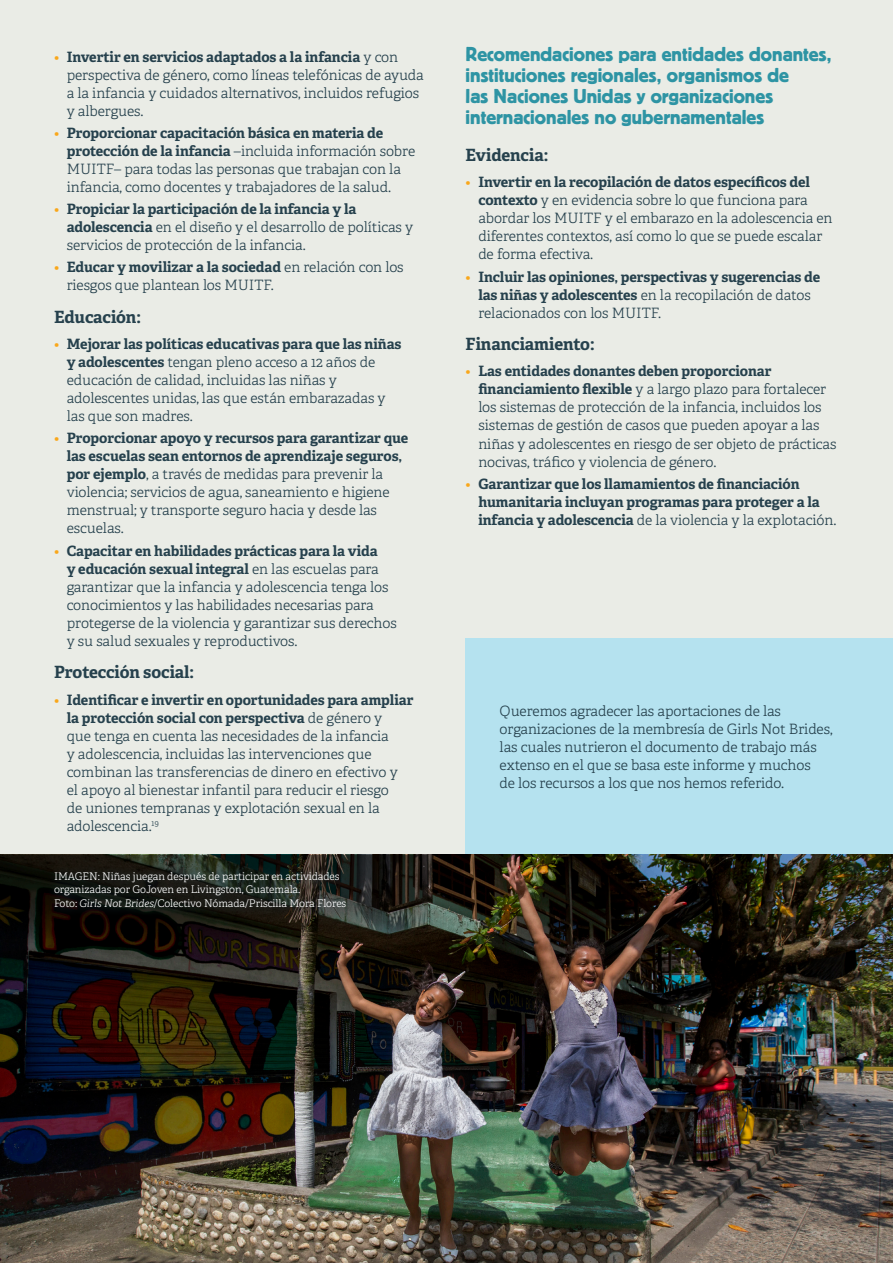
<style>
.page{position:relative;width:893px;height:1263px;background:#eaece6}
.page>*{position:absolute;margin:0;border:0;box-sizing:border-box;transform-origin:0 0}
.Sub_Head-Level_2{font:21px/21px "Platz";color:#2e94a4}
.Sub-Head_Level_3{font:700 16.8px "Adelle";letter-spacing:-.005em;color:#26414d}
.Bulleted{font:300 14.25px/18px "Adelle";letter-spacing:-.005em;color:#26414d}
.Bulleted-2{font:700 14.25px/18px "Adelle";letter-spacing:-.005em;color:#26414d}
.Photo_credit{font:300 10.5px/13.5px "Adelle";letter-spacing:-.005em;color:#fff}
.s1{color:#f9a71b}
.s2{font-weight:700}
.s3{font-style:italic}
.s4{font-weight:300;color:#f9a71b}
.s5{font-weight:300}
</style>
<div class="page">
<div style="left:466px;top:638px;width:427px;height:217px;background:#b5e2ef"></div>
<img style="left:0;top:855px;width:893px;height:408px">
<svg style="left:0;top:855px;width:427px;height:84px"></svg>
<svg style="left:47px;top:864px;width:308px;height:53px"></svg>
<p class="Bulleted" style="left:67px;top:48px;width:359px;text-indent:-13px"><span class="s1">•</span> <span class="s2">Invertir en servicios adaptados a la infancia</span> y con perspectiva de género, como líneas telefónicas de ayuda a la infancia y cuidados alternativos, incluidos refugios y albergues.</p>
<p class="Bulleted" style="left:67px;top:124px;width:350px;text-indent:-13px"><span class="s1">•</span> <span class="s2">Proporcionar capacitación básica en materia de protección de la infancia</span> –incluida información sobre MUITF– para todas las personas que trabajan con la infancia, como docentes y trabajadores de la salud.</p>
<p class="Bulleted" style="left:67px;top:200px;width:348px;text-indent:-13px"><span class="s1">•</span> <span class="s2">Propiciar la participación de la infancia y la adolescencia</span> en el diseño y el desarrollo de políticas y servicios de protección de la infancia.</p>
<p class="Bulleted" style="left:67px;top:259px;width:338px;text-indent:-13px"><span class="s1">•</span> <span class="s2">Educar y movilizar a la sociedad</span> en relación con los riesgos que plantean los MUITF.</p>
<p class="Sub-Head_Level_3" style="left:54px;top:306px;width:88px">Educación:</p>
<p class="Bulleted" style="left:67px;top:335px;width:336px;text-indent:-13px"><span class="s1">•</span> <span class="s2">Mejorar las políticas educativas para que las niñas y adolescentes</span> tengan pleno acceso a 12 años de educación de calidad, incluidas las niñas y adolescentes unidas, las que están embarazadas y las que son madres.</p>
<p class="Bulleted" style="left:67px;top:430px;width:343px;text-indent:-13px"><span class="s1">•</span> <span class="s2">Proporcionar apoyo y recursos para garantizar que las escuelas sean entornos de aprendizaje seguros, por ejemplo</span>, a través de medidas para prevenir la violencia; servicios de agua, saneamiento e higiene menstrual; y transporte seguro hacia y desde las escuelas.</p>
<p class="Bulleted" style="left:67px;top:542px;width:332px;text-indent:-13px"><span class="s1">•</span> <span class="s2">Capacitar en habilidades prácticas para la vida<br>y educación sexual integral</span> en las escuelas para garantizar que la infancia y adolescencia tenga los conocimientos y las habilidades necesarias para protegerse de la violencia y garantizar sus derechos y su salud sexuales y reproductivos.</p>
<p class="Sub-Head_Level_3" style="left:54px;top:661px;width:142px">Protección social:</p>
<p class="Bulleted" style="left:67px;top:691px;width:348px;text-indent:-13px"><span class="s1">•</span> <span class="s2">Identificar e invertir en oportunidades para ampliar la protección social con perspectiva</span> de género y<br>que tenga en cuenta las necesidades de la infancia<br>y adolescencia, incluidas las intervenciones que combinan las transferencias de dinero en efectivo y<br>el apoyo al bienestar infantil para reducir el riesgo<br>de uniones tempranas y explotación sexual en la adolescencia.<sup>19</sup></p>
<p class="Photo_credit" style="left:54px;top:869px;width:294px">IMAGEN: Niñas juegan después de participar en actividades organizadas por GoJoven en Livingston, Guatemala.<br>Foto: <span class="s3">Girls Not Brides</span>/Colectivo Nómada/Priscilla Mora Flores</p>
<p class="Sub_Head-Level_2" style="left:466px;top:44px;width:367px">Recomendaciones para entidades donantes, instituciones regionales, organismos de<br>las Naciones Unidas y organizaciones internacionales no gubernamentales</p>
<p class="Sub-Head_Level_3" style="left:466px;top:144px;width:84px">Evidencia:</p>
<p class="Bulleted" style="left:478px;top:174px;width:356px;text-indent:-13px"><span class="s1">•</span> <span class="s2">Invertir en la recopilación de datos específicos del contexto</span> y en evidencia sobre lo que funciona para abordar los MUITF y el embarazo en la adolescencia en diferentes contextos, así como lo que se puede escalar de forma efectiva.</p>
<p class="Bulleted-2" style="left:478px;top:268px;width:343px;text-indent:-13px"><span class="s4">•</span> Incluir las opiniones, perspectivas y sugerencias de las niñas y adolescentes <span class="s5">en la recopilación de datos relacionados con los MUITF.</span></p>
<p class="Sub-Head_Level_3" style="left:466px;top:333px;width:130px">Financiamiento:</p>
<p class="Bulleted" style="left:478px;top:363px;width:360px;text-indent:-13px"><span class="s1">•</span> <span class="s2">Las entidades donantes deben proporcionar financiamiento flexible</span> y a largo plazo para fortalecer los sistemas de protección de la infancia, incluidos los sistemas de gestión de casos que pueden apoyar a las niñas y adolescentes en riesgo de ser objeto de prácticas nocivas, tráfico y violencia de género.</p>
<p class="Bulleted-2" style="left:478px;top:475px;width:359px;text-indent:-13px"><span class="s4">•</span> Garantizar que los llamamientos de financiación humanitaria incluyan programas para proteger a la infancia y adolescencia <span class="s5">de la violencia y la explotación.</span></p>
<p class="Bulleted" style="left:500px;top:702px;width:334px">Queremos agradecer las aportaciones de las organizaciones de la membresía de Girls Not Brides, las cuales nutrieron el documento de trabajo más extenso en el que se basa este informe y muchos<br>de los recursos a los que nos hemos referido.</p>
</div>
